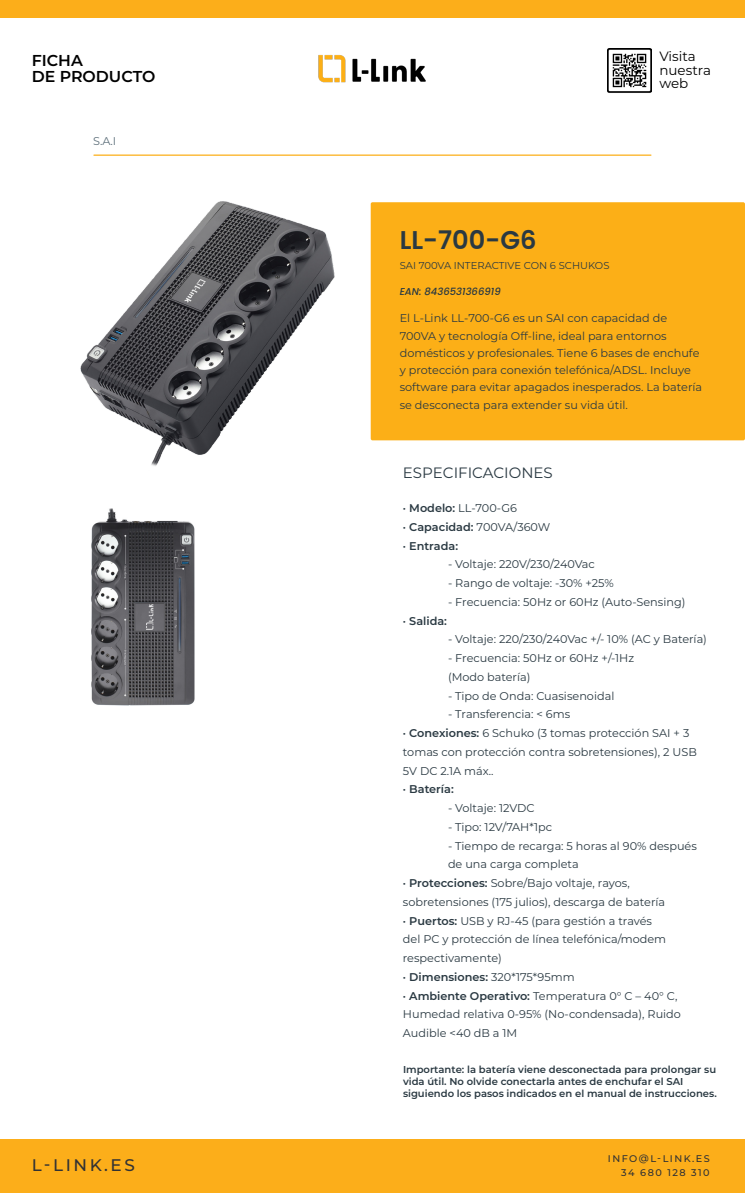
<style>
.page{position:relative;width:745px;height:1194px;background:#fff}
.page>*{position:absolute;margin:0;border:0;box-sizing:border-box;transform-origin:0 0}
.t1{font:600 25.62px "Poppins";color:#2a3942}
.t2{font:500 16.88px "Montserrat";letter-spacing:.15em;color:#313234}
.t3{font:600 15.75px/15.8px "Montserrat";color:#000}
.t4{font:15px "Montserrat";color:#2a3942}
.t5{font:13.5px/13.4px "Montserrat";color:#000}
.t6{font:11.25px/17.2px "Montserrat";color:#2a3942}
.t7{font:600 11.25px/18.8px "Montserrat";color:#2a3942}
.t8{font:11.25px "Montserrat";color:#5d6f7a}
.t9{font:600 10px/12px "Montserrat";color:#2a3942}
.t10{font:10px "Montserrat";color:#2a3942}
.t11{font:italic 500 10px "Poppins";color:#2a3942}
.t12{font:500 9.75px "Montserrat";letter-spacing:.15em;color:#313234}
.s1{font-weight:400}
.s2{font-weight:600}
</style>
<div class="page">
<img style="left:80px;top:201px;width:255px;height:265px">
<div style="left:370px;top:202px;width:374px;height:238px;background:#fcaf17;border-radius:2px"></div>
<hr style="left:94px;top:155px;width:556px;height:1px;background:#fcaf17">
<img style="left:318px;top:55px;width:108px;height:28px">
<div style="left:0;top:0;width:744px;height:17px;background:#fcae1a"></div>
<img style="left:607px;top:49px;width:44px;height:44px">
<div style="left:0;top:1139px;width:744px;height:54px;background:#fcae1a"></div>
<img style="left:91px;top:509px;width:104px;height:197px">
<h3 class="t3" style="left:32px;top:52px;width:125px">FICHA<br>DE PRODUCTO</h3>
<p class="t5" style="left:659px;top:49px;width:53px">Visita nuestra web</p>
<p class="t8" style="left:93px;top:133px;width:24px">S.A.I</p>
<h2 class="t2" style="left:32px;top:1153px;width:104px">L-LINK.ES</h2>
<h1 class="t1" style="left:399px;top:225px;width:138px">LL-700-G6</h1>
<p class="t11" style="left:399px;top:286px;width:102px">EAN: 8436531366919</p>
<p class="t10" style="left:399px;top:258px;width:211px">SAI 700VA INTERACTIVE CON 6 SCHUKOS</p>
<p class="t6" style="left:399px;top:309px;width:304px">El L-Link LL-700-G6 es un SAI con capacidad de 700VA y tecnología Off-line, ideal para entornos domésticos y profesionales. Tiene 6 bases de enchufe y protección para conexión telefónica/ADSL. Incluye software para evitar apagados inesperados. La batería se desconecta para extender su vida útil.</p>
<h3 class="t4" style="left:402px;top:463px;width:151px">ESPECIFICACIONES</h3>
<p class="t7" style="left:402px;top:498px;width:149px">· Modelo: <span class="s1">LL-700-G6<br></span>· Capacidad: <span class="s1">700VA/360W </span>· Entrada:</p>
<p class="t6" style="left:447px;top:555px;width:148px">- Voltaje: 220V/230/240Vac</p>
<p class="t6" style="left:447px;top:574px;width:167px">- Rango de voltaje: -30% +25%</p>
<p class="t6" style="left:447px;top:593px;width:239px">- Frecuencia: 50Hz or 60Hz (Auto-Sensing)</p>
<p class="t7" style="left:402px;top:611px;width:46px">· Salida:</p>
<p class="t6" style="left:447px;top:630px;width:260px">- Voltaje: 220/230/240Vac +/- 10% (AC y Batería)</p>
<p class="t6" style="left:447px;top:648px;width:187px;line-height:18.8px">- Frecuencia: 50Hz or 60Hz +/-1Hz (Modo batería)</p>
<p class="t6" style="left:447px;top:687px;width:168px">- Tipo de Onda: Cuasisenoidal</p>
<p class="t6" style="left:402px;top:705px;width:295px;line-height:18.8px;text-indent:45px">- Transferencia: &lt; 6ms<br><span class="s2">· Conexiones:</span> 6 Schuko (3 tomas protección SAI + 3 tomas con protección contra sobretensiones), 2 USB 5V DC 2.1A máx..</p>
<p class="t7" style="left:402px;top:779px;width:52px">· Batería:</p>
<p class="t6" style="left:447px;top:799px;width:88px">- Voltaje: 12VDC</p>
<p class="t6" style="left:447px;top:818px;width:106px">- Tipo: 12V/7AH*1pc</p>
<p class="t6" style="left:447px;top:837px;width:250px">- Tiempo de recarga: 5 horas al 90% después</p>
<p class="t6" style="left:447px;top:855px;width:132px">de una carga completa</p>
<p class="t6" style="left:402px;top:874px;width:228px"><span class="s2">· Protecciones:</span> Sobre/Bajo voltaje, rayos,</p>
<p class="t6" style="left:402px;top:893px;width:263px">sobretensiones (175 julios), descarga de batería</p>
<p class="t6" style="left:402px;top:912px;width:250px"><span class="s2">· Puertos:</span> USB y RJ-45 (para gestión a través</p>
<p class="t6" style="left:402px;top:930px;width:265px">del PC y protección de línea telefónica/modem</p>
<p class="t6" style="left:402px;top:949px;width:100px">respectivamente)</p>
<p class="t7" style="left:402px;top:967px;width:173px">· Dimensiones: <span class="s1">320*175*95mm</span></p>
<p class="t6" style="left:402px;top:987px;width:276px"><span class="s2">· Ambiente Operativo:</span> Temperatura 0° C – 40° C,</p>
<p class="t6" style="left:402px;top:1005px;width:279px">Humedad relativa 0-95% (No-condensada), Ruido</p>
<p class="t6" style="left:402px;top:1024px;width:116px">Audible &lt;40 dB a 1M</p>
<p class="t9" style="left:403px;top:1063px;width:315px">Importante: la batería viene desconectada para prolongar su vida útil. No olvide conectarla antes de enchufar el SAI siguiendo los pasos indicados en el manual de instrucciones.</p>
<p class="t12" style="left:607px;top:1152px;width:103px">INFO@L-LINK.ES</p>
<p class="t12" style="left:620px;top:1165px;width:90px">34 680 128 310</p>
</div>
